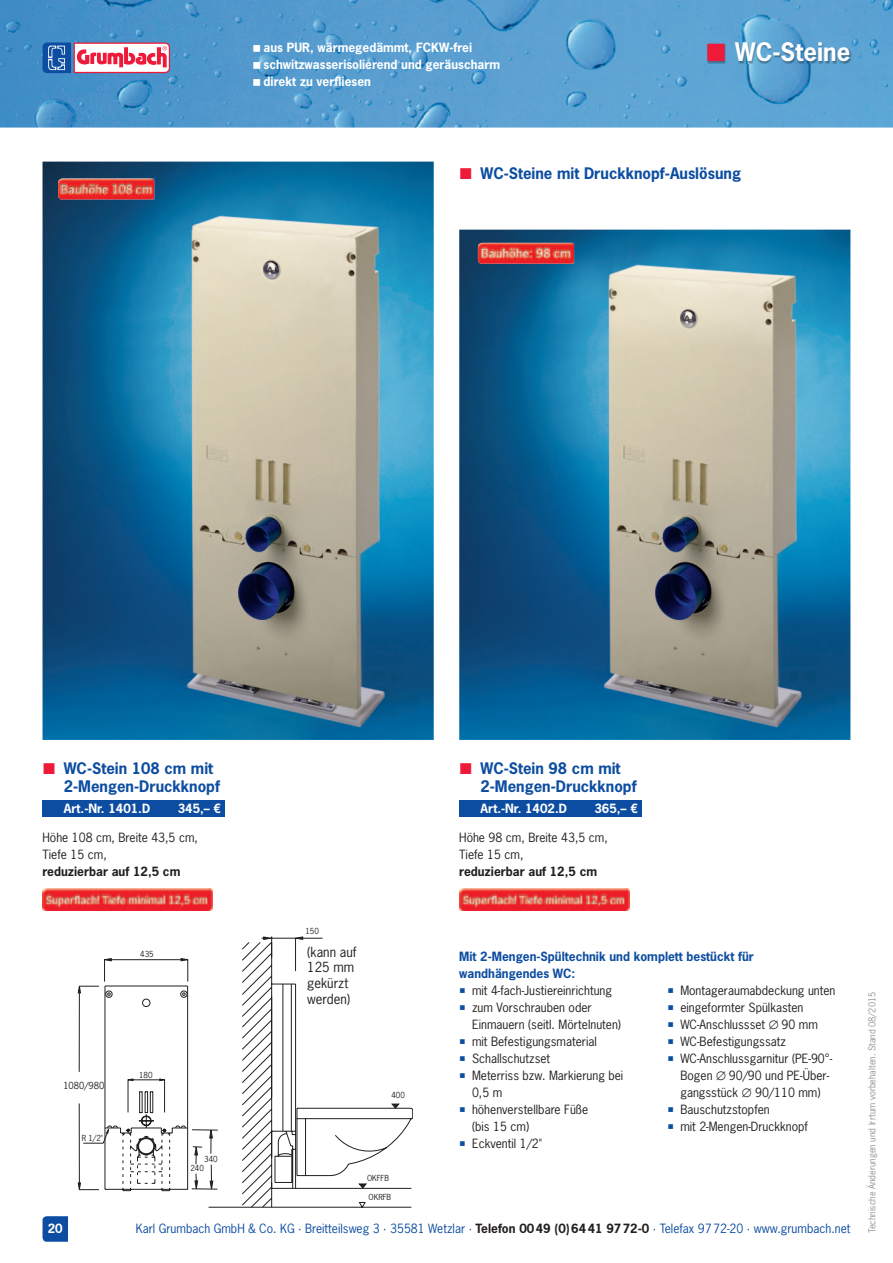
<style>
.page{position:relative;width:893px;height:1263px;background:#fff}
.page>*{position:absolute;margin:0;border:0;box-sizing:border-box;transform-origin:0 0}
.t1{font:700 24px "News Gothic Std";color:#fff}
.t2{font:700 15px/18px "News Gothic Std";color:#0d4da1}
.t3{font:13.05px/15.8px "News Gothic";color:#231f20}
.t4{font:12px/17px "News Gothic Std";color:#231f20}
.t5{font:700 12px/17px "News Gothic Std";color:#fff}
.t6{font:12px "News Gothic Std";color:#0d4da1}
.t7{font:700 12px/17px "News Gothic Std";color:#0d4da1}
.t8{font:700 12px "News Gothic Std";color:#231f20}
.t9{font:9.15px "News Gothic";color:#231f20}
.t10{font:9px "News Gothic Std";color:#939598}
.t11{font:7.8px "News Gothic";color:#231f20}
.s1{color:#0d4da1}
.s2{font-weight:700;color:#231f20}
</style>
<div class="page">
<img style="left:0;top:0;width:893px;height:128px">
<svg style="left:43px;top:1216px;width:25px;height:26px"></svg>
<svg style="left:43px;top:43px;width:127px;height:30px"></svg>
<img style="left:707px;top:42px;width:144px;height:22px">
<div style="left:43px;top:801px;width:182px;height:16px;background:#0d4da1"></div>
<div style="left:459px;top:801px;width:183px;height:16px;background:#0d4da1"></div>
<img style="left:43px;top:162px;width:391px;height:578px">
<img style="left:459px;top:230px;width:391px;height:510px">
<svg style="left:208px;top:936px;width:204px;height:272px"></svg>
<svg style="left:218px;top:984px;width:195px;height:204px"></svg>
<svg style="left:78px;top:958px;width:140px;height:233px"></svg>
<div style="left:142px;top:999px;width:8px;height:8px;border:1px solid #231f20;border-radius:50%"></div>
<img style="left:58px;top:179px;width:96px;height:20px">
<img style="left:478px;top:243px;width:96px;height:21px">
<img style="left:43px;top:889px;width:170px;height:21px">
<img style="left:459px;top:889px;width:170px;height:21px">
<svg style="left:707px;top:44px;width:18px;height:17px"></svg>
<svg style="left:253px;top:45px;width:7px;height:7px"></svg>
<svg style="left:253px;top:62px;width:7px;height:7px"></svg>
<svg style="left:253px;top:79px;width:7px;height:7px"></svg>
<p class="t5" style="left:264px;top:39px;width:238px">aus PUR, wärmegedämmt, FCKW-frei schwitzwasserisolierend und geräuscharm direkt zu verfliesen</p>
<h1 class="t1" style="left:735px;top:36px;width:117px">WC-Steine</h1>
<p class="t2" style="left:480px;top:164px;width:262px">WC-Steine mit Druckknopf-Auslösung</p>
<p class="t2" style="left:64px;top:759px;width:158px">WC-Stein 108 cm mit<br>2-Mengen-Druckknopf</p>
<p class="t5" style="left:64px;top:800px;width:88px">Art.-Nr. 1401.D</p>
<p class="t5" style="left:178px;top:800px;width:45px">345,– €</p>
<p class="t4" style="left:43px;top:829px;width:157px">Höhe 108 cm, Breite 43,5 cm,<br>Tiefe 15 cm,</p>
<p class="t8" style="left:43px;top:863px;width:139px">reduzierbar auf 12,5 cm</p>
<p class="t2" style="left:480px;top:759px;width:158px">WC-Stein 98 cm mit<br>2-Mengen-Druckknopf</p>
<p class="t5" style="left:480px;top:800px;width:88px">Art.-Nr. 1402.D</p>
<p class="t5" style="left:594px;top:800px;width:45px">365,– €</p>
<p class="t4" style="left:459px;top:829px;width:150px">Höhe 98 cm, Breite 43,5 cm,<br>Tiefe 15 cm,</p>
<p class="t8" style="left:459px;top:863px;width:139px">reduzierbar auf 12,5 cm</p>
<p class="t11" style="left:140px;top:949px;width:15px">435</p>
<p class="t9" style="left:63px;top:1079px;width:42px">1080/980</p>
<p class="t11" style="left:82px;top:1132px;width:23px">R 1/2"</p>
<p class="t11" style="left:139px;top:1070px;width:15px">180</p>
<p class="t11" style="left:204px;top:1153px;width:15px">340</p>
<p class="t11" style="left:190px;top:1163px;width:15px">240</p>
<p class="t11" style="left:305px;top:926px;width:15px">150</p>
<p class="t3" style="left:307px;top:943px;width:51px">(kann auf<br>125 mm gekürzt werden)</p>
<p class="t11" style="left:391px;top:1090px;width:15px">400</p>
<p class="t11" style="left:367px;top:1173px;width:23px">OKFFB</p>
<p class="t11" style="left:369px;top:1192px;width:24px">OKRFB</p>
<p class="t7" style="left:459px;top:948px;width:296px">Mit 2-Mengen-Spültechnik und komplett bestückt für wandhängendes WC:</p>
<p class="t4" style="left:459px;top:982px;width:154px"><span class="s1">○</span> mit 4-fach-Justiereinrichtung</p>
<p class="t4" style="left:472px;top:999px;width:151px;text-indent:-13px"><span class="s1">○</span> zum Vorschrauben oder<br>Einmauern (seitl. Mörtelnuten)</p>
<p class="t4" style="left:459px;top:1033px;width:139px"><span class="s1">○</span> mit Befestigungsmaterial</p>
<p class="t4" style="left:459px;top:1050px;width:92px"><span class="s1">○</span> Schallschutzset</p>
<p class="t4" style="left:472px;top:1067px;width:153px;text-indent:-13px"><span class="s1">○</span> Meterriss bzw. Markierung bei<br>0,5 m</p>
<p class="t4" style="left:472px;top:1101px;width:118px;text-indent:-13px"><span class="s1">○</span> höhenverstellbare Füße (bis 15 cm)</p>
<p class="t4" style="left:459px;top:1135px;width:84px"><span class="s1">○</span> Eckventil 1/2"</p>
<p class="t4" style="left:668px;top:982px;width:169px"><span class="s1">○</span> Montageraum abdeckung unten</p>
<p class="t4" style="left:668px;top:999px;width:137px"><span class="s1">○</span> eingeformter Spülkasten</p>
<p class="t4" style="left:668px;top:1016px;width:152px"><span class="s1">○</span> WC-Anschlussset ∅ 90 mm</p>
<p class="t4" style="left:668px;top:1033px;width:120px"><span class="s1">○</span> WC-Befestigungssatz</p>
<p class="t4" style="left:680px;top:1050px;width:153px;text-indent:-13px"><span class="s1">○</span> WC-Anschlussgarnitur (PE-90°-<br>Bogen ∅ 90/90 und PE-Über&shy;gangsstück ∅ 90/110 mm)</p>
<p class="t4" style="left:668px;top:1101px;width:104px"><span class="s1">○</span> Bauschutzstopfen</p>
<p class="t4" style="left:668px;top:1118px;width:142px"><span class="s1">○</span> mit 2-Mengen-Druckknopf</p>
<p class="t5" style="left:48px;top:1220px;width:16px">20</p>
<p class="t6" style="left:136px;top:1221px;width:716px">Karl Grumbach GmbH &amp; Co. KG · Breitteilsweg 3 · 35581 Wetzlar · <span class="s2">Telefon 00 49 (0) 64 41 97 72-0</span> · Telefax 97 72-20 · www.grumbach.net</p>
<p class="t10" style="left:866px;top:1233px;width:243px;rotate:-90deg">Technische Änderungen und Irrtum vorbehalten. Stand 08/2015</p>
</div>
